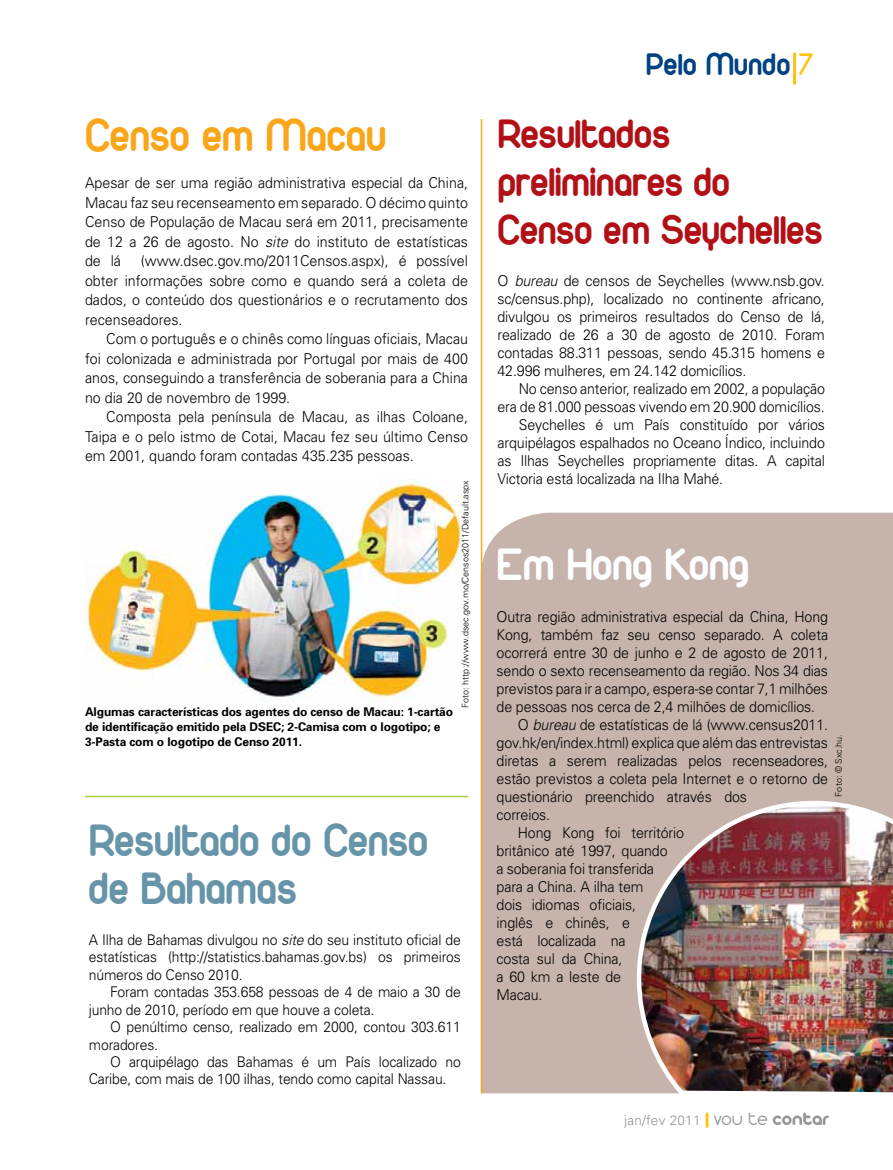
<style>
.page{position:relative;width:893px;height:1170px;background:#fff}
.page>*{position:absolute;margin:0;border:0;box-sizing:border-box;transform-origin:0 0}
.t1{font:48px/48px "Duepuntozerobold";letter-spacing:-.01em;color:#6694a8}
.t2{font:48px "Duepuntozerobold";letter-spacing:-.01em;color:#faa61a}
.t3{font:48px "Duepuntozerobold";letter-spacing:-.01em;color:#fff}
.t4{font:43.5px/48px "Duepuntozerobold";letter-spacing:-.01em;color:#b11116}
.t5{font:33px "Duepuntozerobold";color:#004282}
.t6{font:300 15px/19.5px "Univers";letter-spacing:-.01em;color:#000;text-align:justify;scale:.95 1}
.t7{font:300 14.7px/17.4px "Univers";letter-spacing:-.01em;color:#000;scale:.95 1}
.t8{font:300 13.5px "Univers";letter-spacing:.02em;color:#939598}
.t9{font:700 12px/15px "Univers";letter-spacing:-.01em;color:#000}
.t10{font:300 9px "Univers";color:#000}
.s1{font-style:italic}
.s2{font-family:"Duepuntozero";color:#ffc20e}
.s3{font-family:"Arista 2.0";font-weight:400;font-size:19.5px;color:#ffc20e}
.s4{font-family:"Arista 2.0 Alternate";font-size:19.5px}
.s5{font-family:"Arista 2.0";font-weight:400;font-size:19.5px}
</style>
<div class="page">
<hr style="left:793px;top:53px;width:3px;height:31px;background:#ffc20e">
<img style="left:85px;top:481px;width:379px;height:220px">
<div style="left:482px;top:512px;width:411px;height:581px;background:#c6b3ac"></div>
<hr style="left:481px;top:119px;width:1px;height:974px;background:#fbaa19">
<hr style="left:85px;top:795px;width:383px;height:2px;background:#a6ce39">
<img style="left:634px;top:798px;width:259px;height:296px">
<h1 class="t2" style="left:85px;top:107px;width:303px">Censo em Macau</h1>
<p class="t6" style="left:85px;top:173px;width:405px">Apesar de ser uma região administrativa especial da China, Macau faz seu recenseamento em separado. O décimo quinto Censo de População de Macau será em 2011, precisamente de 12 a 26 de agosto. No <span class="s1">site</span> do instituto de estatísticas de lá</p>
<p class="t6" style="left:85px;top:251px;width:405px;text-indent:56px">(www.dsec.gov.mo/2011Censos.aspx), é possível obter informações sobre como e quando será a coleta de dados, o conteúdo dos questionários e o recrutamento dos recenseadores.</p>
<p class="t6" style="left:85px;top:329px;width:405px;text-indent:21px">Com o português e o chinês como línguas oficiais, Macau foi colonizada e administrada por Portugal por mais de 400 anos, conseguindo a transferência de soberania para a China no dia 20 de novembro de 1999.</p>
<p class="t6" style="left:85px;top:407px;width:405px;text-indent:21px">Composta pela península de Macau, as ilhas Coloane, Taipa e o pelo istmo de Cotai, Macau fez seu último Censo em 2001, quando foram contadas 435.235 pessoas.</p>
<p class="t9" style="left:85px;top:704px;width:370px">Algumas características dos agentes do censo de Macau: 1-cartão de identificação emitido pela DSEC; 2-Camisa com o logotipo; e<br>3-Pasta com o logotipo de Censo 2011.</p>
<p class="t10" style="left:460px;top:707px;width:229px;rotate:-90deg">Foto: http://www.dsec.gov.mo/Censos2011/Default.aspx</p>
<h1 class="t1" style="left:89px;top:814px;width:341px">Resultado do Censo de Bahamas</h1>
<p class="t7" style="left:89px;top:931px;width:393px;text-align:justify">A Ilha de Bahamas divulgou no <span class="s1">site</span> do seu instituto oficial de estatísticas (http://statistics.bahamas.gov.bs) os primeiros números do Censo 2010.</p>
<p class="t7" style="left:89px;top:983px;width:393px;text-indent:21px">Foram contadas 353.658 pessoas de 4 de maio a 30 de junho de 2010, período em que houve a coleta.</p>
<p class="t7" style="left:89px;top:1018px;width:393px;text-indent:21px">O penúltimo censo, realizado em 2000, contou 303.611 moradores.</p>
<p class="t7" style="left:89px;top:1052px;width:393px;text-indent:21px">O arquipélago das Bahamas é um País localizado no<br>Caribe, com mais de 100 ilhas, tendo como capital Nassau.</p>
<h3 class="t5" style="left:646px;top:45px;width:168px">Pelo Mundo <span class="s2">7</span></h3>
<h2 class="t4" style="left:497px;top:108px;width:327px">Resultados preliminares do<br>Censo em Seychelles</h2>
<p class="t6" style="left:497px;top:271px;width:346px;line-height:18px">O <span class="s1">bureau</span> de censos de Seychelles (www.nsb.gov. sc/census.php), localizado no continente africano, divulgou os primeiros resultados do Censo de lá, realizado de 26 a 30 de agosto de 2010. Foram contadas 88.311 pessoas, sendo 45.315 homens e 42.996 mulheres, em 24.142 domicílios.</p>
<p class="t6" style="left:519px;top:379px;width:324px">No censo anterior, realizado em 2002, a população</p>
<p class="t6" style="left:497px;top:397px;width:346px">era de 81.000 pessoas vivendo em 20.900 domicílios.</p>
<p class="t6" style="left:519px;top:415px;width:324px">Seychelles é um País constituído por vários</p>
<p class="t6" style="left:497px;top:433px;width:346px">arquipélagos espalhados no Oceano Índico, incluindo</p>
<p class="t6" style="left:497px;top:451px;width:346px">as Ilhas Seychelles propriamente ditas. A capital</p>
<p class="t6" style="left:497px;top:469px;width:239px">Victoria está localizada na Ilha Mahé.</p>
<h1 class="t3" style="left:497px;top:537px;width:254px">Em Hong Kong</h1>
<p class="t6" style="left:497px;top:607px;width:350px">Outra região administrativa especial da China, Hong</p>
<p class="t6" style="left:497px;top:625px;width:350px">Kong, também faz seu censo separado. A coleta</p>
<p class="t6" style="left:497px;top:643px;width:350px">ocorrerá entre 30 de junho e 2 de agosto de 2011,</p>
<p class="t6" style="left:497px;top:661px;width:350px">sendo o sexto recenseamento da região. Nos 34 dias</p>
<p class="t6" style="left:497px;top:679px;width:350px">previstos para ir a campo, espera-se contar 7,1 milhões</p>
<p class="t6" style="left:497px;top:697px;width:337px">de pessoas nos cerca de 2,4 milhões de domicílios.</p>
<p class="t6" style="left:518px;top:715px;width:328px">O <span class="s1">bureau</span> de estatísticas de lá (www.census2011.</p>
<p class="t6" style="left:497px;top:733px;width:350px">gov.hk/en/index.html) explica que além das entrevistas</p>
<p class="t6" style="left:497px;top:751px;width:350px">diretas a serem realizadas pelos recenseadores,</p>
<p class="t6" style="left:497px;top:769px;width:350px">estão previstos a coleta pela Internet e o retorno de</p>
<p class="t6" style="left:497px;top:787px;width:265px">questionário preenchido através dos</p>
<p class="t6" style="left:497px;top:805px;width:58px">correios.</p>
<p class="t6" style="left:518px;top:823px;width:177px">Hong Kong foi território</p>
<p class="t6" style="left:497px;top:841px;width:182px">britânico até 1997, quando</p>
<p class="t6" style="left:497px;top:859px;width:167px">a soberania foi transferida</p>
<p class="t6" style="left:497px;top:877px;width:156px">para a China. A ilha tem</p>
<p class="t6" style="left:497px;top:895px;width:148px">dois idiomas oficiais,</p>
<p class="t6" style="left:497px;top:913px;width:142px">inglês e chinês, e</p>
<p class="t6" style="left:497px;top:931px;width:137px">está localizada na</p>
<p class="t6" style="left:497px;top:949px;width:134px">costa sul da China,</p>
<p class="t6" style="left:497px;top:967px;width:133px">a 60 km a leste de</p>
<p class="t6" style="left:497px;top:985px;width:50px">Macau.</p>
<p class="t10" style="left:833px;top:796px;width:64px;rotate:-90deg">Foto: © Sxc.hu.</p>
<p class="t8" style="left:624px;top:1111px;width:207px">jan/fev 2011 <span class="s3">|</span> <span class="s4">vou te</span> <span class="s5">contar</span></p>
</div>
